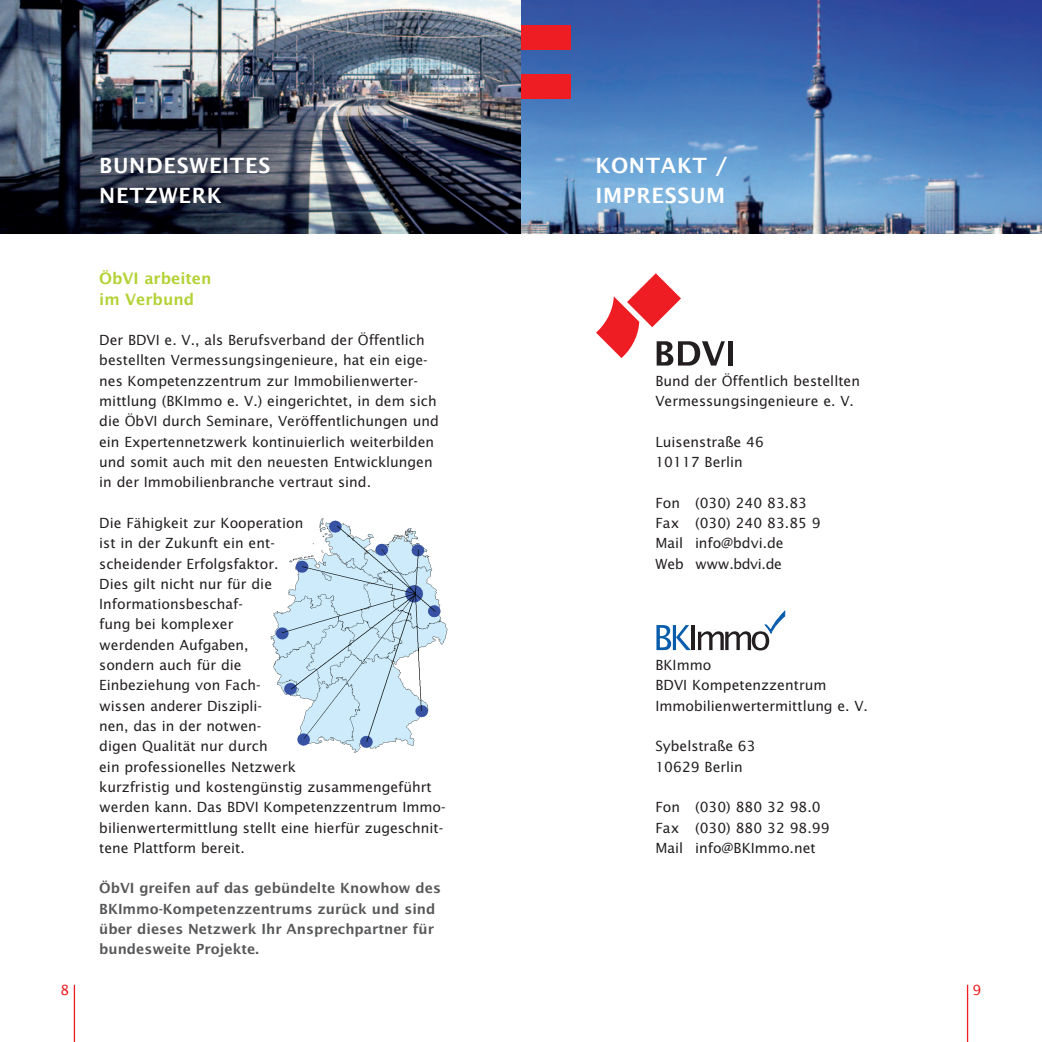
<style>
.page{position:relative;width:1042px;height:1042px;background:#fff}
.page>*{position:absolute;margin:0;border:0;box-sizing:border-box;transform-origin:0 0}
.t1{font:600 21px/30.4px "Lucida Sans";letter-spacing:.03em;color:#fff}
.t2{font:600 15.75px/20.3px "Lucida Sans";color:#b3d234}
.t3{font:14px/20.3px "Lucida Sans";color:#231f20}
.t4{font:600 14px/20.3px "Lucida Sans";color:#57585a}
.t5{font:14px "Lucida Sans";color:#ee1d23}
</style>
<div class="page">
<img style="left:270px;top:518px;width:178px;height:235px">
<img style="left:521px;top:0;width:521px;height:233px">
<div style="left:521px;top:25px;width:49px;height:25px;background:#ee1d23"></div>
<div style="left:521px;top:74px;width:49px;height:25px;background:#ee1d23"></div>
<img style="left:0;top:0;width:521px;height:233px">
<hr style="left:74px;top:985px;width:1px;height:57px;background:#ee1d23">
<hr style="left:967px;top:985px;width:1px;height:57px;background:#ee1d23">
<svg style="left:596px;top:273px;width:129px;height:92px"></svg>
<div style="left:728px;top:341px;width:5px;height:24px;background:#231f20"></div>
<hr style="left:691px;top:625px;width:4px;height:25px;background:#231f20">
<svg style="left:698px;top:610px;width:87px;height:40px"></svg>
<svg style="left:656px;top:625px;width:35px;height:25px"></svg>
<h1 class="t1" style="left:99px;top:151px;width:173px">BUNDESWEITES<br>NETZWERK</h1>
<p class="t2" style="left:99px;top:269px;width:114px">ÖbVI arbeiten im Verbund</p>
<p class="t3" style="left:99px;top:331px;width:341px">Der BDVI e. V., als Berufsverband der Öffentlich bestellten Vermessungsingenieure, hat ein eige&shy;nes Kompetenzzentrum zur Immobilienwerter&shy;mittlung (BKImmo e. V.) eingerichtet, in dem sich die ÖbVI durch Seminare, Veröffentlichungen und ein Expertennetzwerk kontinuierlich weiterbilden und somit auch mit den neuesten Entwicklungen in der Immobilienbranche vertraut sind.</p>
<p class="t3" style="left:99px;top:514px;width:348px">Die Fähigkeit zur Kooperation<br>ist in der Zukunft ein ent-<br>scheidender Erfolgsfaktor.<br>Dies gilt nicht nur für die<br>Informationsbeschaf-<br>fung bei komplexer<br>werdenden Aufgaben,<br>sondern auch für die<br>Einbeziehung von Fach-<br>wissen anderer Diszipli-<br>nen, das in der notwen-<br>digen Qualität nur durch<br>ein professionelles Netzwerk<br>kurzfristig und kostengünstig zusammengeführt werden kann. Das BDVI Kompetenzzentrum Immo&shy;bilienwertermittlung stellt eine hierfür zugeschnit&shy;tene Plattform bereit.</p>
<p class="t4" style="left:99px;top:879px;width:343px">ÖbVI greifen auf das gebündelte Knowhow des BKImmo-Kompetenzzentrums zurück und sind über dieses Netzwerk Ihr Ansprechpartner für bundesweite Projekte.</p>
<h1 class="t1" style="left:595px;top:151px;width:133px">KONTAKT /<br>IMPRESSUM</h1>
<p class="t3" style="left:655px;top:372px;width:206px">Bund der Öffentlich bestellten<br>Vermessungsingenieure e. V.</p>
<p class="t3" style="left:655px;top:432px;width:110px">Luisenstraße 46<br>10117 Berlin</p>
<p class="t3" style="left:655px;top:493px;width:167px">Fon (030) 240 83.83<br>Fax (030) 240 83.85 9<br>Mail info@bdvi.de<br>Web www.bdvi.de</p>
<p class="t3" style="left:655px;top:656px;width:214px">BKImmo<br>BDVI Kompetenzzentrum<br>Immobilienwertermittlung e. V.</p>
<p class="t3" style="left:655px;top:737px;width:102px">Sybelstraße 63<br>10629 Berlin</p>
<p class="t3" style="left:655px;top:798px;width:176px">Fon (030) 880 32 98.0<br>Fax (030) 880 32 98.99<br>Mail info@BKImmo.net</p>
<p class="t5" style="left:61px;top:984px;width:10px">8</p>
<p class="t5" style="left:972px;top:984px;width:10px">9</p>
</div>
